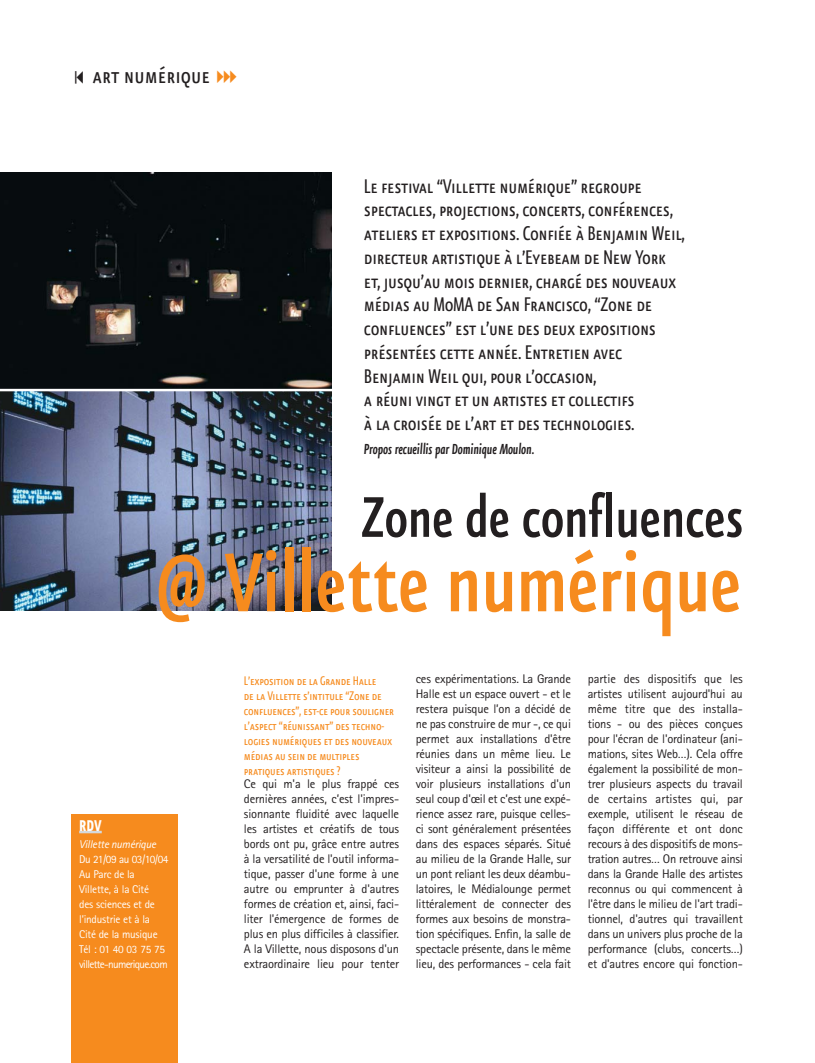
<style>
.page{position:relative;width:815px;height:1063px;background:#fff}
.page>*{position:absolute;margin:0;border:0;box-sizing:border-box;transform-origin:0 0}
.t1{font:500 100px "Eureka Sans Cond";color:#f68b1e}
.t2{font:500 68.75px "Eureka Sans Cond";color:#231f20}
.t3{font:27.5px "Eureka Sans Cond Regular Caps";color:#231f20}
.t4{font:23.75px/23.8px "Eureka Sans Cond Regular Caps";letter-spacing:-.015em;color:#231f20}
.t5{font:700 18.75px "Eureka Sans Cond";color:#fff}
.t6{font:italic 500 17.5px "Eureka Sans Cond";letter-spacing:-.01em;color:#231f20}
.t7{font:15px/15px "Eureka Sans Cond Regular Caps";letter-spacing:-.015em;color:#f68b1e}
.t8{font:12.5px/15px "Rotis Sans Serif";letter-spacing:-.015em;color:#231f20;text-align:justify}
.t9{font:11.25px/15px "Rotis Sans Serif";letter-spacing:-.02em;color:#fff}
.t10{font:italic 11.25px "Rotis Sans Serif";letter-spacing:-.02em;color:#fff}
</style>
<div class="page">
<div style="left:71px;top:814px;width:106px;height:249px;background:#f68b1e"></div>
<img style="left:0;top:172px;width:331px;height:217px">
<img style="left:0;top:391px;width:331px;height:220px">
<hr style="left:79px;top:831px;width:23px;height:2px;background:#d4d9dc">
<h3 class="t3" style="left:93px;top:58px;width:119px">art numérique</h3>
<p class="t4" style="left:364px;top:172px;width:323px">Le festival “Villette numérique” regroupe spectacles, projections, concerts, conférences, ateliers et expositions. Confiée à Benjamin Weil, directeur artistique à l’Eyebeam de New York et, jusqu’au mois dernier, chargé des nouveaux médias au MoMA de San Francisco, “Zone de confluences” est l’une des deux expositions présentées cette année. Entretien avec Benjamin Weil qui, pour l’occasion,<br>a réuni vingt et un artistes et collectifs<br>à la croisée de l’art et des technologies.</p>
<h3 class="t6" style="left:364px;top:437px;width:172px">Propos recueillis par Dominique Moulon.</h3>
<h2 class="t2" style="left:361px;top:473px;width:383px">Zone de confluences</h2>
<h1 class="t1" style="left:156px;top:518px;width:586px">@ Villette numérique</h1>
<h3 class="t5" style="left:79px;top:814px;width:24px">RDV</h3>
<p class="t10" style="left:79px;top:840px;width:79px">Villette numérique</p>
<p class="t9" style="left:79px;top:853px;width:91px">Du 21/09 au 03/10/04<br>Au Parc de la<br>Villette, à la Cité<br>des sciences et de l’industrie et à la<br>Cité de la musique<br>Tél : 01 40 03 75 75 villette-numerique.com</p>
<p class="t7" style="left:244px;top:672px;width:152px">L’exposition de la Grande Halle<br>de la Villette s’intitule “Zone de confluences”, est-ce pour souligner l’aspect “réunissant” des techno&shy;logies numériques et des nouveaux médias au sein de multiples pratiques artistiques ?</p>
<p class="t8" style="left:244px;top:778px;width:157px">Ce qui m'a le plus frappé ces dernières années, c’est l'impres&shy;sionnante fluidité avec laquelle les artistes et créatifs de tous bords ont pu, grâce entre autres à la versatilité de l'outil informa&shy;tique, passer d'une forme à une autre ou emprunter à d'autres formes de création et, ainsi, faci&shy;liter l'émergence de formes de plus en plus difficiles à classifier.<br>A la Villette, nous disposons d'un extraordinaire lieu pour tenter</p>
<p class="t8" style="left:416px;top:673px;width:157px">ces expérimentations. La Grande Halle est un espace ouvert - et le restera puisque l’on a décidé de ne pas construire de mur -, ce qui permet aux installations d'être réunies dans un même lieu. Le visiteur a ainsi la possibilité de voir plusieurs installations d'un seul coup d'œil et c’est une expé&shy;rience assez rare, puisque celles&shy;ci sont généralement présentées dans des espaces séparés. Situé au milieu de la Grande Halle, sur un pont reliant les deux déambu&shy;latoires, le Médialounge permet littéralement de connecter des formes aux besoins de monstra&shy;tion spécifiques. Enfin, la salle de spectacle présente, dans le même lieu, des performances - cela fait</p>
<p class="t8" style="left:588px;top:673px;width:157px">partie des dispositifs que les artistes utilisent aujourd'hui au même titre que des installa&shy;tions - ou des pièces conçues pour l'écran de l'ordinateur (ani&shy;mations, sites Web…). Cela offre également la possibilité de mon&shy;trer plusieurs aspects du travail de certains artistes qui, par exemple, utilisent le réseau de façon différente et ont donc recours à des dispositifs de mons&shy;tration autres… On retrouve ainsi dans la Grande Halle des artistes reconnus ou qui commencent à l'être dans le milieu de l'art tradi&shy;tionnel, d'autres qui travaillent dans un univers plus proche de la performance (clubs, concerts…) et d'autres encore qui fonction-</p>
</div>
